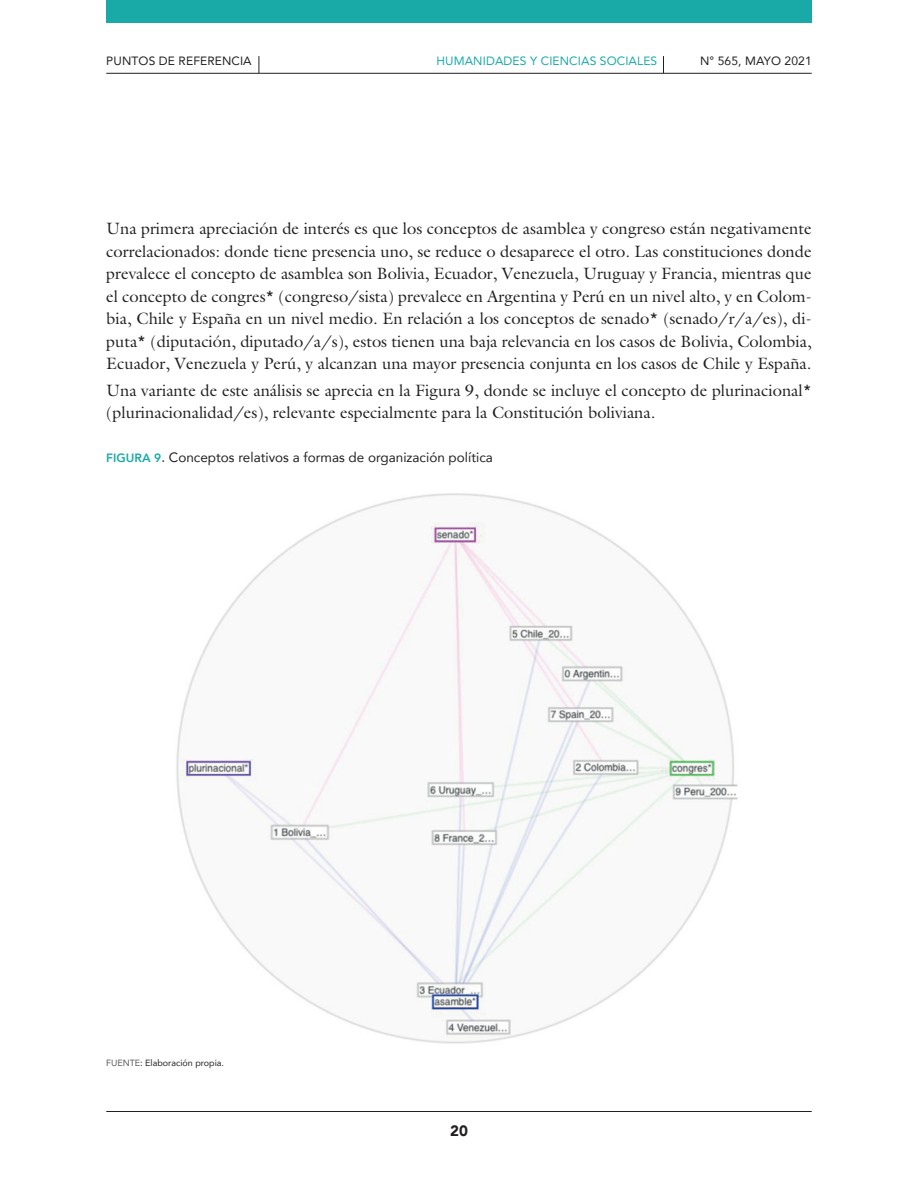
<style>
.page{position:relative;width:918px;height:1188px;background:#fff}
.page>*{position:absolute;margin:0;border:0;box-sizing:border-box;transform-origin:0 0}
.t1{font:16.5px/22.5px "Galliard";color:#231f20;text-align:justify}
.t2{font:900 15px "Avenir";color:#231f20}
.t3{font:13.5px "Avenir";color:#231f20}
.t4{font:12px "Avenir";letter-spacing:.01em;color:#231f20}
.t5{font:12px "Avenir";letter-spacing:.01em;color:#19aaa8}
.t6{font:9px "Avenir";color:#231f20}
.s1{font-weight:800;font-size:12px;color:#19aaa8}
.s2{color:#57585a}
</style>
<div class="page">
<hr style="left:106px;top:1111px;width:706px;height:1px;background:#231f20">
<div style="left:106px;top:0;width:706px;height:23px;background:#19aaa8"></div>
<hr style="left:106px;top:73px;width:706px;height:1px;background:#231f20">
<svg style="left:259px;top:56px;width:1px;height:17px"></svg>
<svg style="left:663px;top:56px;width:1px;height:17px"></svg>
<img style="left:176px;top:493px;width:562px;height:551px">
<p class="t4" style="left:106px;top:51px;width:147px">PUNTOS DE REFERENCIA</p>
<p class="t5" style="left:436px;top:51px;width:222px">HUMANIDADES Y CIENCIAS SOCIALES</p>
<p class="t4" style="left:700px;top:52px;width:113px">N° 565, MAYO 2021</p>
<p class="t1" style="left:106px;top:217px;width:707px">Una primera apreciación de interés es que los conceptos de asamblea y congreso están negativamente correlacionados: donde tiene presencia uno, se reduce o desaparece el otro. Las constituciones donde prevalece el concepto de asamblea son Bolivia, Ecuador, Venezuela, Uruguay y Francia, mientras que el concepto de congres* (congreso/sista) prevalece en Argentina y Perú en un nivel alto, y en Colom&shy;bia, Chile y España en un nivel medio. En relación a los conceptos de senado* (senado/r/a/es), di&shy;puta* (diputación, diputado/a/s), estos tienen una baja relevancia en los casos de Bolivia, Colombia, Ecuador, Venezuela y Perú, y alcanzan una mayor presencia conjunta en los casos de Chile y España.</p>
<p class="t1" style="left:106px;top:379px;width:707px">Una variante de este análisis se aprecia en la Figura 9, donde se incluye el concepto de plurinacional* (plurinacionalidad/es), relevante especialmente para la Constitución boliviana.</p>
<p class="t3" style="left:106px;top:447px;width:388px"><span class="s1">FIGURA 9</span>. Conceptos relativos a formas de organización política</p>
<p class="t6" style="left:106px;top:1055px;width:119px"><span class="s2">FUENTE</span>: Elaboración propia.</p>
<p class="t2" style="left:450px;top:1118px;width:19px">20</p>
</div>
